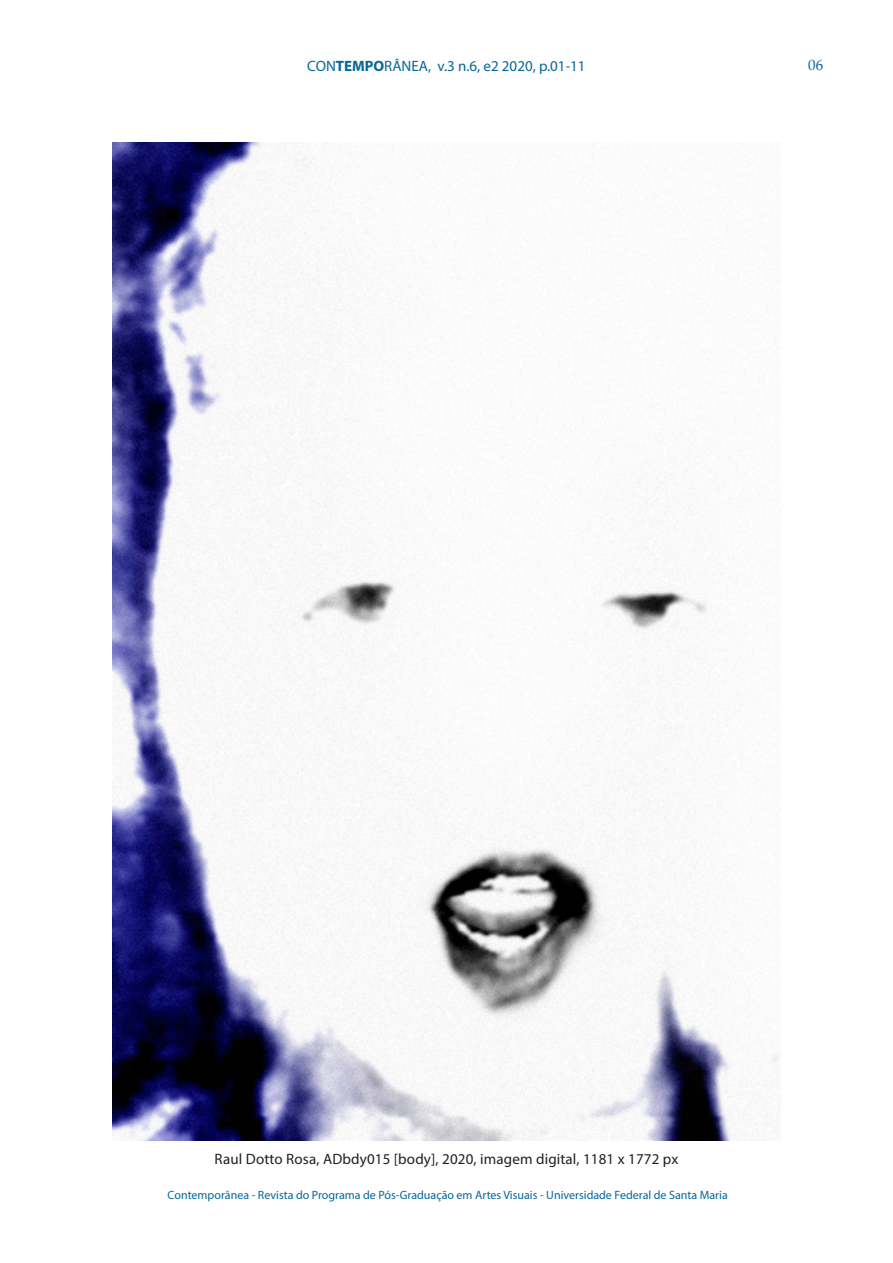
<style>
.page{position:relative;width:893px;height:1263px;background:#fff}
.page>*{position:absolute;margin:0;border:0;box-sizing:border-box;transform-origin:0 0}
.LegendaFIGURA{font:15px "Myriad Pro";letter-spacing:.01em;color:#231f20}
.t1{font:15px "Myriad Pro";color:#056699}
.t2{font:15px "Palatino Linotype";color:#056699}
.t3{font:12px "Myriad Pro";color:#056699}
.s1{font-weight:700}
</style>
<div class="page">
<img style="left:113px;top:143px;width:666px;height:997px">
<p class="t1" style="left:307px;top:57px;width:280px">CON<span class="s1">TEMPO</span>RÂNEA, v.3 n.6, e2 2020, p.01-11</p>
<p class="t2" style="left:808px;top:54px;width:16px">06</p>
<p class="LegendaFIGURA" style="left:215px;top:1149px;width:465px">Raul Dotto Rosa, ADbdy015 [body], 2020, imagem digital, 1181 x 1772 px</p>
<p class="t3" style="left:168px;top:1187px;width:562px">Contemporânea - Revista do Programa de Pós-Graduação em Artes Visuais - Universidade Federal de Santa Maria</p>
</div>
